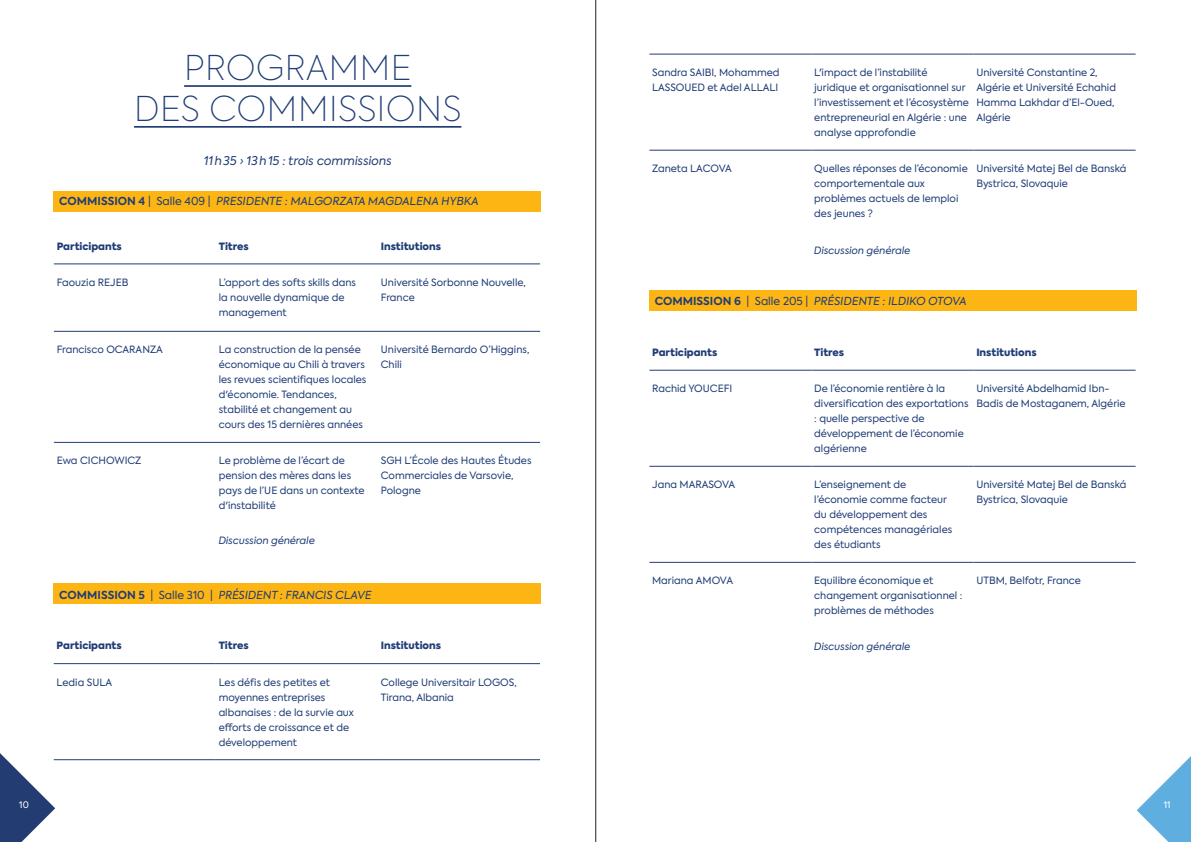
<style>
.page{position:relative;width:1191px;height:842px;background:#fff}
.page>*{position:absolute;margin:0;border:0;box-sizing:border-box;transform-origin:0 0}
.t1{font:100 34px/40.8px "Axiforma";letter-spacing:.02em;color:#203d76;text-align:center}
.t2{font:italic 12px "Axiforma";color:#203d76}
.t3{font:italic 11px "Axiforma";color:#203d76}
.Table{font:10px/15px "Axiforma";color:#203d76}
.Table-2{font:900 10px "Axiforma";color:#203d76}
.Table-3{font:italic 10px "Axiforma";color:#203d76}
.t4{font:9px "Axiforma";color:#fff}
.s1{font-weight:700;font-style:normal}
.s2{font-style:normal}
</style>
<div class="page">
<svg style="left:0;top:753px;width:55px;height:89px"></svg>
<svg style="left:1136px;top:756px;width:55px;height:86px"></svg>
<hr style="left:595px;top:0;width:1px;height:842px;background:#231f20">
<div style="left:54px;top:191px;width:487px;height:21px;background:#fdb514"></div>
<hr style="left:54px;top:264px;width:162px;height:1px;background:#233d72">
<hr style="left:216px;top:264px;width:162px;height:1px;background:#233d72">
<hr style="left:378px;top:264px;width:162px;height:1px;background:#233d72">
<hr style="left:54px;top:331px;width:162px;height:1px;background:#233d72">
<hr style="left:216px;top:331px;width:162px;height:1px;background:#233d72">
<hr style="left:378px;top:331px;width:162px;height:1px;background:#233d72">
<hr style="left:54px;top:442px;width:162px;height:1px;background:#233d72">
<hr style="left:216px;top:442px;width:162px;height:1px;background:#233d72">
<hr style="left:378px;top:442px;width:162px;height:1px;background:#233d72">
<hr style="left:184px;top:85px;width:227px;height:2px;background:#203d76">
<hr style="left:134px;top:126px;width:327px;height:2px;background:#203d76">
<div style="left:54px;top:583px;width:487px;height:21px;background:#fdb514"></div>
<hr style="left:54px;top:663px;width:162px;height:1px;background:#233d72">
<hr style="left:216px;top:663px;width:162px;height:1px;background:#233d72">
<hr style="left:378px;top:663px;width:162px;height:1px;background:#233d72">
<hr style="left:54px;top:759px;width:162px;height:1px;background:#233d72">
<hr style="left:216px;top:759px;width:162px;height:1px;background:#233d72">
<hr style="left:378px;top:759px;width:162px;height:1px;background:#233d72">
<hr style="left:649px;top:54px;width:162px;height:1px;background:#233d72">
<hr style="left:811px;top:54px;width:162px;height:1px;background:#233d72">
<hr style="left:973px;top:54px;width:162px;height:1px;background:#233d72">
<hr style="left:649px;top:150px;width:162px;height:1px;background:#233d72">
<hr style="left:811px;top:150px;width:162px;height:1px;background:#233d72">
<hr style="left:973px;top:150px;width:162px;height:1px;background:#233d72">
<div style="left:649px;top:290px;width:487px;height:21px;background:#fdb514"></div>
<hr style="left:649px;top:370px;width:162px;height:1px;background:#233d72">
<hr style="left:811px;top:370px;width:162px;height:1px;background:#233d72">
<hr style="left:973px;top:370px;width:162px;height:1px;background:#233d72">
<hr style="left:649px;top:466px;width:162px;height:1px;background:#233d72">
<hr style="left:811px;top:466px;width:162px;height:1px;background:#233d72">
<hr style="left:973px;top:466px;width:162px;height:1px;background:#233d72">
<hr style="left:649px;top:562px;width:162px;height:1px;background:#233d72">
<hr style="left:811px;top:562px;width:162px;height:1px;background:#233d72">
<hr style="left:973px;top:562px;width:162px;height:1px;background:#233d72">
<p class="t1" style="left:134px;top:47px;width:329px">PROGRAMME<br>DES COMMISSIONS</p>
<p class="t2" style="left:204px;top:153px;width:189px">11h35 › 13h15 : trois commissions</p>
<p class="t3" style="left:59px;top:194px;width:420px"><span class="s1">COMMISSION 4</span> <span class="s2">| Salle 409 |</span> PRESIDENTE : MALGORZATA MAGDALENA HYBKA</p>
<p class="Table-2" style="left:57px;top:239px;width:67px">Participants</p>
<p class="Table-2" style="left:219px;top:239px;width:31px">Titres</p>
<p class="Table-2" style="left:381px;top:239px;width:62px">Institutions</p>
<p class="Table" style="left:57px;top:275px;width:73px">Faouzia REJEB</p>
<p class="Table" style="left:219px;top:275px;width:139px">L’apport des softs skills dans la nouvelle dynamique de management</p>
<p class="Table" style="left:381px;top:275px;width:146px">Université Sorbonne Nouvelle,<br>France</p>
<p class="Table" style="left:57px;top:342px;width:108px">Francisco OCARANZA</p>
<p class="Table" style="left:219px;top:342px;width:149px">La construction de la pensée économique au Chili à travers les revues scientifiques locales d'économie. Tendances, stabilité et changement au cours des 15 dernières années</p>
<p class="Table" style="left:381px;top:342px;width:150px">Université Bernardo O’Higgins,<br>Chili</p>
<p class="Table" style="left:57px;top:453px;width:86px">Ewa CICHOWICZ</p>
<p class="Table" style="left:219px;top:453px;width:147px">Le problème de l’écart de pension des mères dans les pays de l’UE dans un contexte d'instabilité</p>
<p class="Table" style="left:381px;top:453px;width:152px">SGH L’École des Hautes Études<br>Commerciales de Varsovie,<br>Pologne</p>
<p class="Table-3" style="left:218px;top:533px;width:98px">Discussion générale</p>
<p class="t3" style="left:59px;top:588px;width:314px"><span class="s1">COMMISSION 5</span> <span class="s2">| Salle 310 |</span> PRÉSIDENT : FRANCIS CLAVE</p>
<p class="Table-2" style="left:57px;top:639px;width:67px">Participants</p>
<p class="Table-2" style="left:219px;top:639px;width:31px">Titres</p>
<p class="Table-2" style="left:381px;top:639px;width:62px">Institutions</p>
<p class="Table" style="left:57px;top:674px;width:57px">Ledia SULA</p>
<p class="Table" style="left:219px;top:674px;width:137px">Les défis des petites et moyennes entreprises albanaises : de la survie aux efforts de croissance et de développement</p>
<p class="Table" style="left:381px;top:674px;width:137px">College Universitair LOGOS,<br>Tirana, Albania</p>
<p class="Table" style="left:652px;top:65px;width:129px">Sandra SAIBI, Mohammed<br>LASSOUED et Adel ALLALI</p>
<p class="Table" style="left:814px;top:65px;width:156px">L'impact de l’instabilité juridique et organisationnel sur l’investissement et l’écosystème entrepreneurial en Algérie : une analyse approfondie</p>
<p class="Table" style="left:976px;top:65px;width:141px">Université Constantine 2,<br>Algérie et Université Echahid<br>Hamma Lakhdar d’El-Oued,<br>Algérie</p>
<p class="Table" style="left:652px;top:161px;width:81px">Zaneta LACOVA</p>
<p class="Table" style="left:814px;top:161px;width:155px">Quelles réponses de l’économie comportementale aux problèmes actuels de lemploi des jeunes ?</p>
<p class="Table" style="left:976px;top:161px;width:151px">Université Matej Bel de Banská<br>Bystrica, Slovaquie</p>
<p class="Table-3" style="left:814px;top:244px;width:98px">Discussion générale</p>
<p class="t3" style="left:655px;top:294px;width:313px"><span class="s1">COMMISSION 6</span> <span class="s2">| Salle 205 |</span> PRÉSIDENTE : ILDIKO OTOVA</p>
<p class="Table-2" style="left:652px;top:345px;width:67px">Participants</p>
<p class="Table-2" style="left:814px;top:345px;width:31px">Titres</p>
<p class="Table-2" style="left:976px;top:345px;width:62px">Institutions</p>
<p class="Table" style="left:652px;top:381px;width:82px">Rachid YOUCEFI</p>
<p class="Table" style="left:814px;top:381px;width:156px">De l’économie rentière à la diversification des exportations : quelle perspective de développement de l’économie algérienne</p>
<p class="Table" style="left:976px;top:381px;width:151px">Université Abdelhamid Ibn-<br>Badis de Mostaganem, Algérie</p>
<p class="Table" style="left:652px;top:477px;width:85px">Jana MARASOVA</p>
<p class="Table" style="left:814px;top:477px;width:139px">L’enseignement de l’économie comme facteur du développement des compétences managériales des étudiants</p>
<p class="Table" style="left:976px;top:477px;width:151px">Université Matej Bel de Banská<br>Bystrica, Slovaquie</p>
<p class="Table" style="left:652px;top:573px;width:82px">Mariana AMOVA</p>
<p class="Table" style="left:814px;top:573px;width:150px">Equilibre économique et changement organisationnel : problèmes de méthodes</p>
<p class="Table" style="left:976px;top:573px;width:106px">UTBM, Belfotr, France</p>
<p class="Table-3" style="left:814px;top:640px;width:98px">Discussion générale</p>
<p class="t4" style="left:19px;top:799px;width:11px">10</p>
<p class="t4" style="left:1163px;top:799px;width:8px">11</p>
</div>
